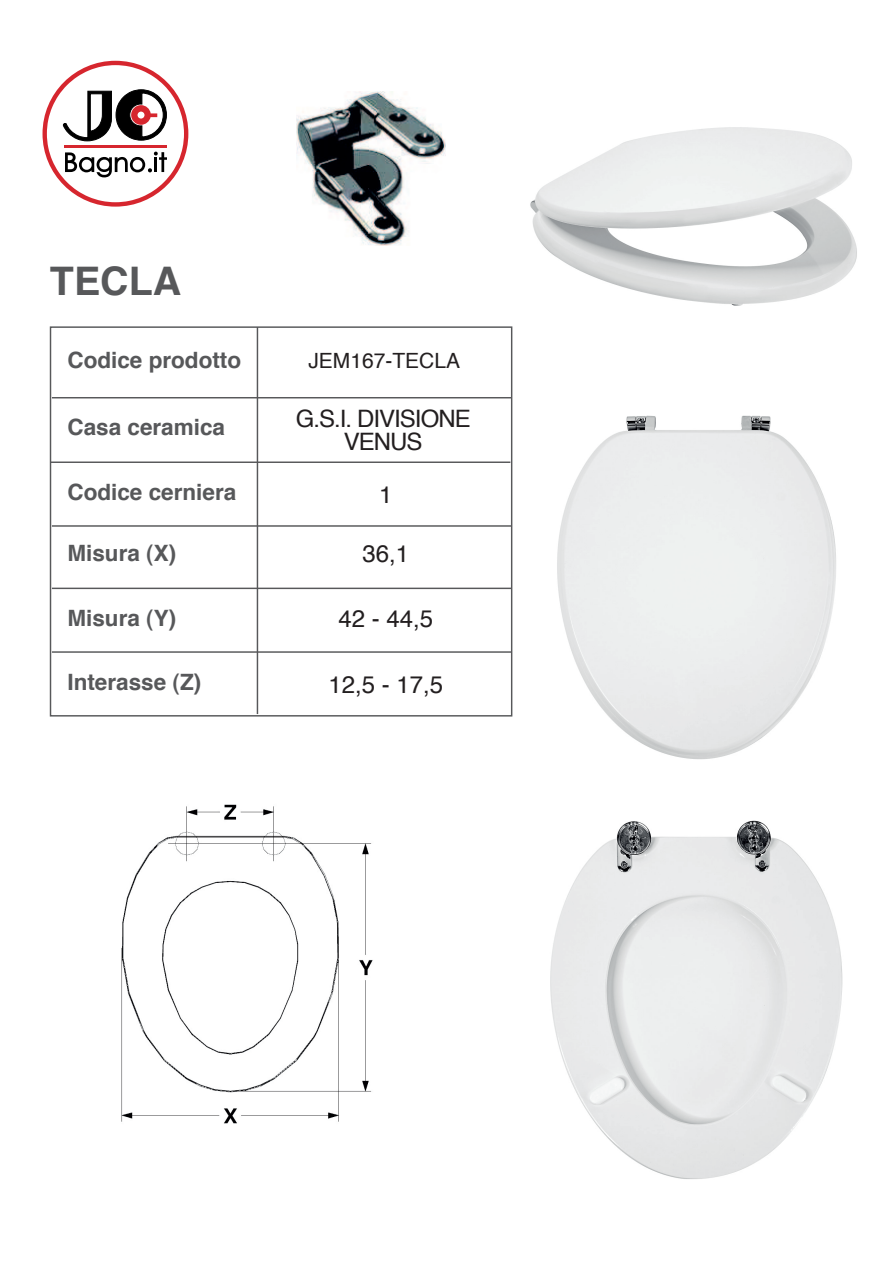
<style>
.page{position:relative;width:893px;height:1263px;background:#fff}
.page>*{position:absolute;margin:0;border:0;box-sizing:border-box;transform-origin:0 0}
.t1{font:700 39.3px "Helvetica";color:#57585a}
.t2{font:24px/22.5px "Helvetica";letter-spacing:-.04em;color:#231f20;text-align:center}
.t3{font:700 22.5px "Helvetica";color:#57585a}
.t4{font:21px "Helvetica";color:#231f20}
</style>
<div class="page">
<svg style="left:43px;top:61px;width:145px;height:146px"></svg>
<hr style="left:257px;top:327px;width:1px;height:387px;background:#57585a">
<hr style="left:52px;top:525px;width:459px;height:2px;background:#57585a">
<hr style="left:52px;top:588px;width:459px;height:1px;background:#57585a">
<hr style="left:52px;top:651px;width:459px;height:2px;background:#57585a">
<hr style="left:52px;top:397px;width:459px;height:1px;background:#57585a">
<hr style="left:51px;top:461px;width:459px;height:2px;background:#57585a">
<img style="left:550px;top:820px;width:293px;height:359px">
<img style="left:557px;top:415px;width:279px;height:345px">
<img style="left:530px;top:127px;width:327px;height:179px">
<img style="left:296px;top:91px;width:149px;height:154px">
<img style="left:121px;top:804px;width:252px;height:320px">
<h1 class="t1" style="left:50px;top:249px;width:133px">TECLA</h1>
<p class="t3" style="left:67px;top:342px;width:175px">Codice prodotto</p>
<p class="t4" style="left:308px;top:345px;width:153px">JEM167-TECLA</p>
<p class="t2" style="left:296px;top:408px;width:177px">G.S.I. DIVISIONE<br>VENUS</p>
<p class="t2" style="left:379px;top:484px;width:15px">1</p>
<p class="t3" style="left:67px;top:409px;width:159px">Casa ceramica</p>
<p class="t3" style="left:67px;top:474px;width:170px">Codice cerniera</p>
<p class="t3" style="left:67px;top:535px;width:110px">Misura (X)</p>
<p class="t2" style="left:362px;top:543px;width:48px">36,1</p>
<p class="t3" style="left:67px;top:600px;width:110px">Misura (Y)</p>
<p class="t3" style="left:67px;top:664px;width:135px">Interasse (Z)</p>
<p class="t2" style="left:338px;top:608px;width:96px">42 - 44,5</p>
<p class="t2" style="left:328px;top:673px;width:116px">12,5 - 17,5</p>
</div>
